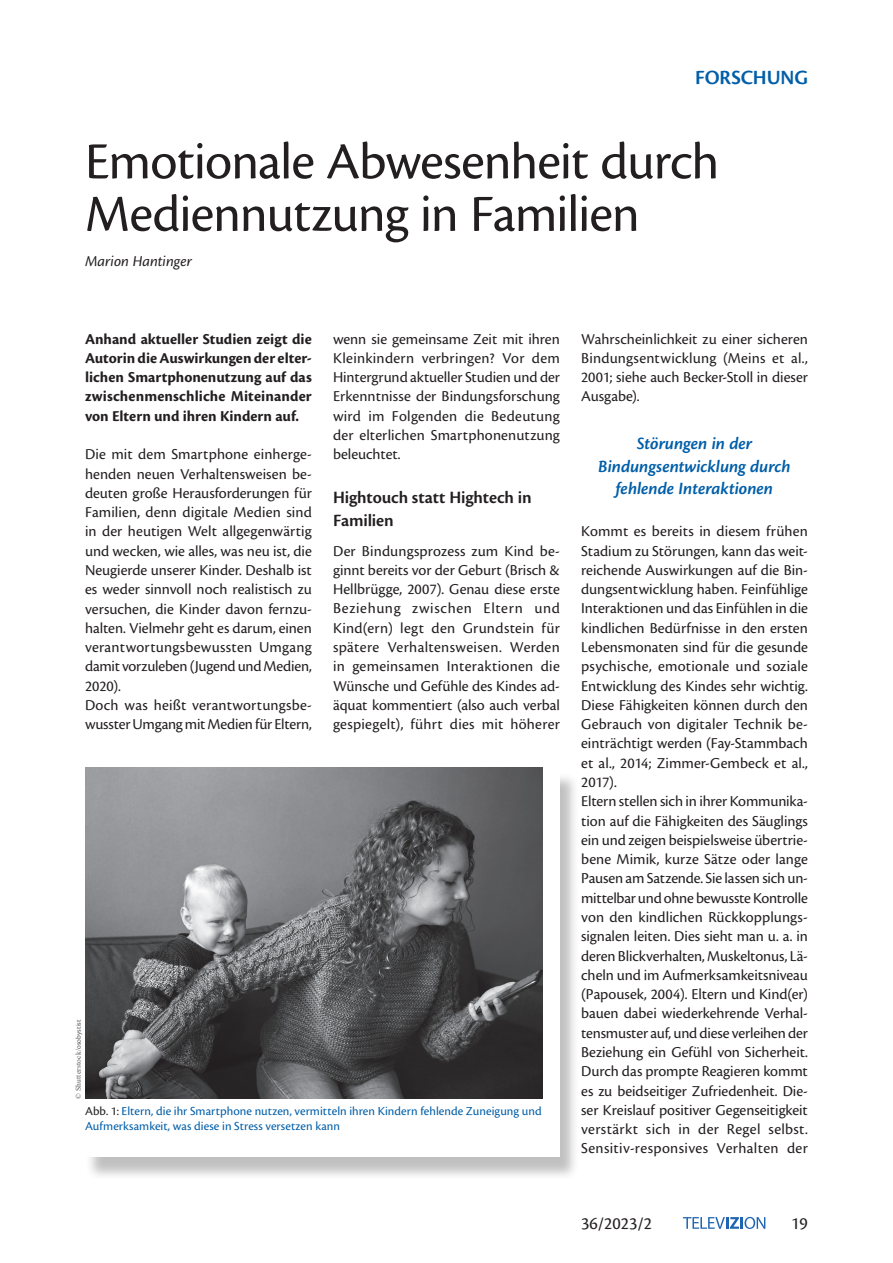
<style>
.page{position:relative;width:893px;height:1263px;background:#fff}
.page>*{position:absolute;margin:0;border:0;box-sizing:border-box;transform-origin:0 0}
.t1{font:54px/52.5px "Cronos Pro";letter-spacing:-.02em;color:#231f20}
.t2{font:600 21px "Cronos Pro";letter-spacing:-.005em;color:#005ea8}
.t3{font:italic 600 18px/22.5px "Cronos Pro";letter-spacing:-.005em;color:#005ea8;text-align:center}
.t4{font:600 18px/22.5px "Cronos Pro";letter-spacing:-.005em;color:#231f20}
.t5{font:18px "Cronos Pro";color:#231f20}
.t6{font:15.75px/19.4px "Cronos Pro";color:#231f20;text-align:justify}
.t7{font:700 15.75px/19.4px "Cronos Pro";letter-spacing:.005em;color:#231f20;text-align:justify}
.t8{font:italic 15.75px "Cronos Pro";color:#231f20}
.t9{font:12.75px/15.3px "Cronos Pro";letter-spacing:.005em;color:#005ea8}
.t10{font:7.5px "Times New Roman";letter-spacing:.025em;color:#57585a}
.s1{font-family:"Cronos Pro"}
.s2{color:#231f20}
</style>
<div class="page">
<svg style="left:683px;top:1217px;width:82px;height:12px"></svg>
<div style="left:86px;top:772px;width:493px;height:408px;background:#231f20;opacity:.28"></div>
<div style="left:85px;top:767px;width:475px;height:390px;background:#fff"></div>
<img style="left:85px;top:767px;width:458px;height:331px">
<h2 class="t2" style="left:695px;top:65px;width:114px">FORSCHUNG</h2>
<h1 class="t1" style="left:85px;top:135px;width:636px">Emotionale Abwesenheit durch<br>Mediennutzung in Familien</h1>
<p class="t8" style="left:85px;top:253px;width:108px">Marion Hantinger</p>
<p class="t7" style="left:85px;top:329px;width:228px">Anhand aktueller Studien zeigt die Autorin die Auswirkungen der elter&shy;lichen Smartphonenutzung auf das zwischenmenschliche Miteinander von Eltern und ihren Kindern auf.</p>
<p class="t6" style="left:85px;top:445px;width:228px;text-align:left">Die mit dem Smartphone einherge&shy;henden neuen Verhaltensweisen be&shy;deuten große Herausforderungen für Familien, denn digitale Medien sind in der heutigen Welt allgegenwärtig und wecken, wie alles, was neu ist, die Neugierde unserer Kinder. Deshalb ist es weder sinnvoll noch realistisch zu versuchen, die Kinder davon fernzu&shy;halten. Vielmehr geht es darum, einen verantwortungsbewussten Umgang damit vorzuleben (Jugend und Medien, 2020).<br>Doch was heißt verantwortungsbe&shy;wusster Umgang mit Medien für Eltern,</p>
<p class="t6" style="left:333px;top:329px;width:228px">wenn sie gemeinsame Zeit mit ihren Kleinkindern verbringen? Vor dem Hintergrund aktueller Studien und der Erkenntnisse der Bindungsforschung wird im Folgenden die Bedeutung der elterlichen Smartphonenutzung beleuchtet.</p>
<p class="t4" style="left:333px;top:486px;width:200px">Hightouch statt Hightech in<br>Familien</p>
<p class="t6" style="left:333px;top:541px;width:228px">Der Bindungsprozess zum Kind be&shy;ginnt bereits vor der Geburt (Brisch &amp; Hellbrügge, 2007). Genau diese erste Beziehung zwischen Eltern und Kind(ern) legt den Grundstein für spätere Verhaltensweisen. Werden in gemeinsamen Interaktionen die Wünsche und Gefühle des Kindes ad&shy;äquat kommentiert (also auch verbal gespiegelt), führt dies mit höherer</p>
<p class="t10" style="left:73px;top:1098px;width:81px;rotate:-90deg">© Shutterstock/<span class="s1">osobystist</span></p>
<p class="t9" style="left:85px;top:1103px;width:458px"><span class="s2">Abb. 1:</span> Eltern, die ihr Smartphone nutzen, vermitteln ihren Kindern fehlende Zuneigung und<br>Aufmerksamkeit, was diese in Stress versetzen kann</p>
<p class="t6" style="left:581px;top:329px;width:228px">Wahrscheinlichkeit zu einer sicheren Bindungsentwicklung (Meins et al., 2001; siehe auch Becker-Stoll in dieser Ausgabe).</p>
<p class="t3" style="left:598px;top:433px;width:194px">Störungen in der<br>Bindungsentwicklung durch fehlende Interaktionen</p>
<p class="t6" style="left:581px;top:522px;width:228px;text-align:left">Kommt es bereits in diesem frühen Stadium zu Störungen, kann das weit&shy;reichende Auswirkungen auf die Bin&shy;dungsentwicklung haben. Feinfühlige Interaktionen und das Einfühlen in die kindlichen Bedürfnisse in den ersten Lebensmonaten sind für die gesunde psychische, emotionale und soziale Entwicklung des Kindes sehr wichtig.<br>Diese Fähigkeiten können durch den Gebrauch von digitaler Technik be&shy;einträchtigt werden (Fay-Stammbach et al., 2014; Zimmer-Gembeck et al., 2017).<br>Eltern stellen sich in ihrer Kommunika&shy;tion auf die Fähigkeiten des Säuglings ein und zeigen beispielsweise übertrie&shy;bene Mimik, kurze Sätze oder lange Pausen am Satzende. Sie lassen sich un&shy;mittelbar und ohne bewusste Kontrolle von den kindlichen Rückkopplungs&shy;signalen leiten. Dies sieht man u. a. in deren Blickverhalten, Muskeltonus, Lä&shy;cheln und im Aufmerksamkeitsniveau (Papousek, 2004). Eltern und Kind(er) bauen dabei wiederkehrende Verhal&shy;tensmuster auf, und diese verleihen der Beziehung ein Gefühl von Sicherheit.<br>Durch das prompte Reagieren kommt es zu beidseitiger Zufriedenheit. Die&shy;ser Kreislauf positiver Gegenseitigkeit verstärkt sich in der Regel selbst.<br>Sensitiv-responsives Verhalten der</p>
<p class="t5" style="left:581px;top:1213px;width:73px">36/2023/2</p>
<p class="t5" style="left:791px;top:1213px;width:18px">19</p>
</div>
